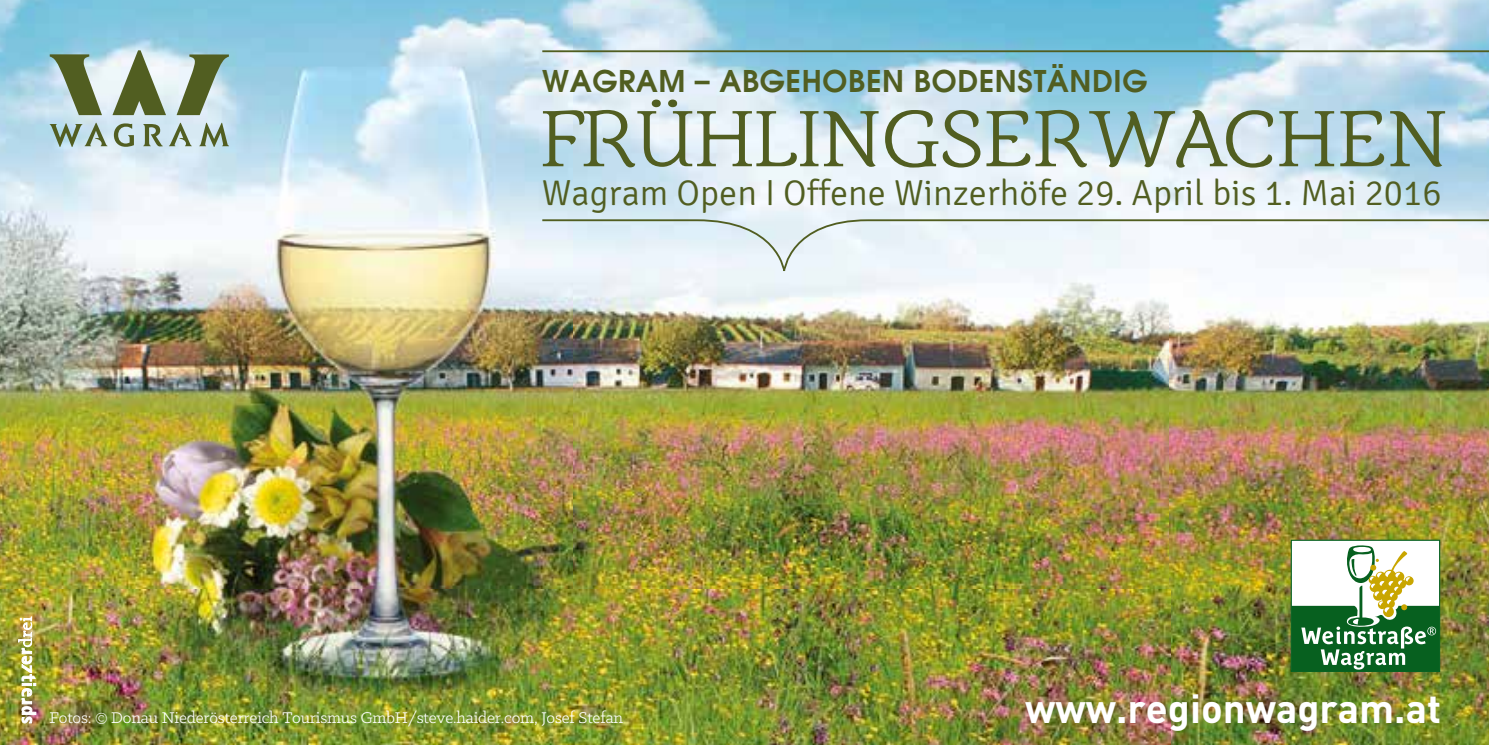
<style>
.page{position:relative;width:1489px;height:745px;background:#fff}
.page>*{position:absolute;margin:0;border:0;box-sizing:border-box;transform-origin:0 0}
.t1{font:81.25px "Barkentina";letter-spacing:-.01em;color:#515e21}
.t2{font:700 40px "DIN";color:#fff}
.t3{font:300 36px "Signika";color:#515e21}
.t4{font:600 29.75px "Avant Garde";letter-spacing:.02em;color:#515e21}
.t5{font:17.5px "Klinic Slab";letter-spacing:-.01em;color:#fff}
</style>
<div class="page">
<img style="left:0;top:0;width:573px;height:589px">
<img style="left:573px;top:0;width:596px;height:589px">
<img style="left:1169px;top:0;width:319px;height:744px">
<img style="left:0;top:589px;width:1170px;height:155px">
<img style="left:18px;top:616px;width:18px;height:106px">
<div style="left:1291px;top:540px;width:148px;height:131px;background:#fff"></div>
<div style="left:1290px;top:539px;width:149px;height:132px;border:1px solid #07601f"></div>
<svg style="left:1291px;top:544px;width:148px;height:127px"></svg>
<svg style="left:50px;top:50px;width:179px;height:65px;background:#9eaf9c"></svg>
<svg style="left:114px;top:123px;width:20px;height:24px"></svg>
<svg style="left:50px;top:123px;width:57px;height:24px"></svg>
<svg style="left:169px;top:123px;width:23px;height:23px"></svg>
<svg style="left:143px;top:124px;width:20px;height:22px"></svg>
<svg style="left:199px;top:123px;width:30px;height:24px"></svg>
<hr style="left:542px;top:50px;width:946px;height:2px;background:#515e21">
<svg style="left:540px;top:218px;width:948px;height:54px"></svg>
<h3 class="t4" style="left:542px;top:61px;width:606px">WAGRAM – ABGEHOBEN BODENSTÄNDIG</h3>
<h1 class="t1" style="left:540px;top:89px;width:909px">FRÜHLINGSERWACHEN</h1>
<h3 class="t3" style="left:542px;top:173px;width:900px">Wagram Open I Offene Winzerhöfe 29. April bis 1. Mai 2016</h3>
<p class="t5" style="left:50px;top:706px;width:575px">Fotos: © Donau Niederösterreich Tourismus GmbH/steve.haider.com, Josef Stefan</p>
<h2 class="t2" style="left:1025px;top:682px;width:417px">www.regionwagram.at</h2>
</div>
